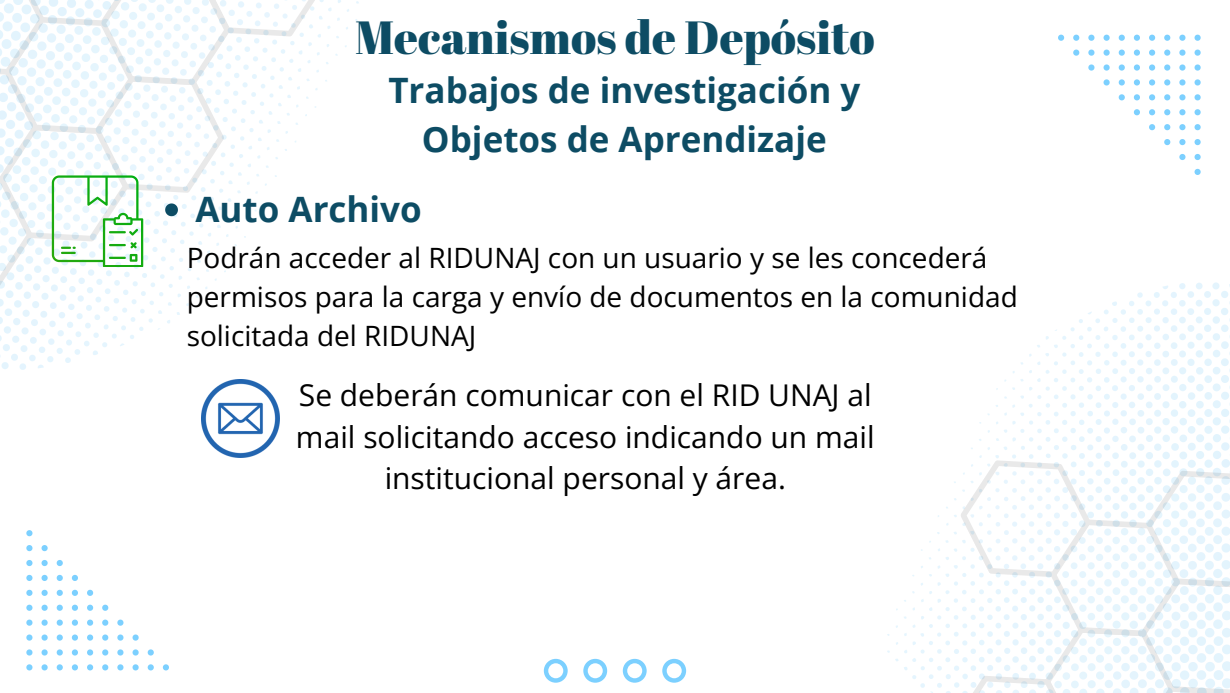
<style>
.page{position:relative;width:1230px;height:693px;background:#fff}
.page>*{position:absolute;margin:0;border:0;box-sizing:border-box;transform-origin:0 0}
.t1{font:46.5px "Abril Fatface";color:#0d4c64}
.t2{font:700 35px/48.8px "Open Sans";color:#0d4c64;text-align:center}
.t3{font:30px/41.2px "Open Sans";color:#000;text-align:center}
.t4{font:28px/39px "Open Sans";color:#000}
</style>
<div class="page">
<svg style="left:544px;top:659px;width:142px;height:24px"></svg>
<svg style="left:1195px;top:169px;width:6px;height:6px"></svg>
<svg style="left:1195px;top:154px;width:6px;height:6px"></svg>
<svg style="left:1179px;top:154px;width:7px;height:6px"></svg>
<svg style="left:1195px;top:139px;width:6px;height:6px"></svg>
<svg style="left:1179px;top:139px;width:7px;height:6px"></svg>
<svg style="left:1164px;top:139px;width:6px;height:6px"></svg>
<svg style="left:1195px;top:124px;width:6px;height:6px"></svg>
<svg style="left:1179px;top:124px;width:7px;height:6px"></svg>
<svg style="left:1164px;top:124px;width:6px;height:6px"></svg>
<svg style="left:1149px;top:124px;width:6px;height:6px"></svg>
<svg style="left:1195px;top:109px;width:6px;height:6px"></svg>
<svg style="left:1179px;top:109px;width:7px;height:6px"></svg>
<svg style="left:1164px;top:109px;width:6px;height:6px"></svg>
<svg style="left:1149px;top:109px;width:6px;height:6px"></svg>
<svg style="left:1134px;top:109px;width:6px;height:6px"></svg>
<svg style="left:1195px;top:94px;width:6px;height:6px"></svg>
<svg style="left:1179px;top:94px;width:7px;height:6px"></svg>
<svg style="left:1164px;top:94px;width:6px;height:6px"></svg>
<svg style="left:1149px;top:94px;width:6px;height:6px"></svg>
<svg style="left:1134px;top:94px;width:6px;height:6px"></svg>
<svg style="left:1119px;top:94px;width:6px;height:6px"></svg>
<svg style="left:1195px;top:79px;width:6px;height:7px"></svg>
<svg style="left:1179px;top:79px;width:7px;height:7px"></svg>
<svg style="left:1164px;top:79px;width:6px;height:7px"></svg>
<svg style="left:1149px;top:79px;width:6px;height:7px"></svg>
<svg style="left:1134px;top:79px;width:6px;height:7px"></svg>
<svg style="left:1119px;top:79px;width:6px;height:7px"></svg>
<svg style="left:1104px;top:79px;width:6px;height:7px"></svg>
<svg style="left:1195px;top:64px;width:6px;height:7px"></svg>
<svg style="left:1179px;top:64px;width:7px;height:7px"></svg>
<svg style="left:1164px;top:64px;width:6px;height:7px"></svg>
<svg style="left:1149px;top:64px;width:6px;height:7px"></svg>
<svg style="left:1134px;top:64px;width:6px;height:7px"></svg>
<svg style="left:1119px;top:64px;width:6px;height:7px"></svg>
<svg style="left:1104px;top:64px;width:6px;height:7px"></svg>
<svg style="left:1088px;top:64px;width:7px;height:7px"></svg>
<svg style="left:1195px;top:50px;width:6px;height:6px"></svg>
<svg style="left:1179px;top:50px;width:7px;height:6px"></svg>
<svg style="left:1164px;top:50px;width:6px;height:6px"></svg>
<svg style="left:1149px;top:50px;width:6px;height:6px"></svg>
<svg style="left:1134px;top:50px;width:6px;height:6px"></svg>
<svg style="left:1119px;top:50px;width:6px;height:6px"></svg>
<svg style="left:1104px;top:50px;width:6px;height:6px"></svg>
<svg style="left:1088px;top:50px;width:7px;height:6px"></svg>
<svg style="left:1073px;top:50px;width:6px;height:6px"></svg>
<svg style="left:1195px;top:35px;width:6px;height:6px"></svg>
<svg style="left:1179px;top:35px;width:7px;height:6px"></svg>
<svg style="left:1164px;top:35px;width:6px;height:6px"></svg>
<svg style="left:1149px;top:35px;width:6px;height:6px"></svg>
<svg style="left:1134px;top:35px;width:6px;height:6px"></svg>
<svg style="left:1119px;top:35px;width:6px;height:6px"></svg>
<svg style="left:1104px;top:35px;width:6px;height:6px"></svg>
<svg style="left:1088px;top:35px;width:7px;height:6px"></svg>
<svg style="left:1073px;top:35px;width:6px;height:6px"></svg>
<svg style="left:1058px;top:35px;width:6px;height:6px"></svg>
<svg style="left:26px;top:530px;width:6px;height:6px"></svg>
<svg style="left:26px;top:545px;width:6px;height:6px"></svg>
<svg style="left:42px;top:545px;width:6px;height:6px"></svg>
<svg style="left:26px;top:560px;width:6px;height:6px"></svg>
<svg style="left:42px;top:560px;width:6px;height:6px"></svg>
<svg style="left:57px;top:560px;width:6px;height:6px"></svg>
<svg style="left:26px;top:575px;width:6px;height:6px"></svg>
<svg style="left:42px;top:575px;width:6px;height:6px"></svg>
<svg style="left:57px;top:575px;width:6px;height:6px"></svg>
<svg style="left:72px;top:575px;width:6px;height:6px"></svg>
<svg style="left:26px;top:590px;width:6px;height:6px"></svg>
<svg style="left:42px;top:590px;width:6px;height:6px"></svg>
<svg style="left:57px;top:590px;width:6px;height:6px"></svg>
<svg style="left:72px;top:590px;width:6px;height:6px"></svg>
<svg style="left:87px;top:590px;width:6px;height:6px"></svg>
<svg style="left:26px;top:605px;width:6px;height:6px"></svg>
<svg style="left:42px;top:605px;width:6px;height:6px"></svg>
<svg style="left:57px;top:605px;width:6px;height:6px"></svg>
<svg style="left:72px;top:605px;width:6px;height:6px"></svg>
<svg style="left:87px;top:605px;width:6px;height:6px"></svg>
<svg style="left:102px;top:605px;width:6px;height:6px"></svg>
<svg style="left:26px;top:620px;width:6px;height:6px"></svg>
<svg style="left:42px;top:620px;width:6px;height:6px"></svg>
<svg style="left:57px;top:620px;width:6px;height:6px"></svg>
<svg style="left:72px;top:620px;width:6px;height:6px"></svg>
<svg style="left:87px;top:620px;width:6px;height:6px"></svg>
<svg style="left:102px;top:620px;width:6px;height:6px"></svg>
<svg style="left:117px;top:620px;width:6px;height:6px"></svg>
<svg style="left:26px;top:635px;width:6px;height:6px"></svg>
<svg style="left:42px;top:635px;width:6px;height:6px"></svg>
<svg style="left:57px;top:635px;width:6px;height:6px"></svg>
<svg style="left:72px;top:635px;width:6px;height:6px"></svg>
<svg style="left:87px;top:635px;width:6px;height:6px"></svg>
<svg style="left:102px;top:635px;width:6px;height:6px"></svg>
<svg style="left:117px;top:635px;width:6px;height:6px"></svg>
<svg style="left:133px;top:635px;width:6px;height:6px"></svg>
<svg style="left:26px;top:649px;width:6px;height:7px"></svg>
<svg style="left:42px;top:649px;width:6px;height:7px"></svg>
<svg style="left:57px;top:649px;width:6px;height:7px"></svg>
<svg style="left:72px;top:649px;width:6px;height:7px"></svg>
<svg style="left:87px;top:649px;width:6px;height:7px"></svg>
<svg style="left:102px;top:649px;width:6px;height:7px"></svg>
<svg style="left:117px;top:649px;width:6px;height:7px"></svg>
<svg style="left:133px;top:649px;width:6px;height:7px"></svg>
<svg style="left:148px;top:649px;width:6px;height:7px"></svg>
<svg style="left:26px;top:664px;width:6px;height:6px"></svg>
<svg style="left:42px;top:664px;width:6px;height:6px"></svg>
<svg style="left:57px;top:664px;width:6px;height:6px"></svg>
<svg style="left:72px;top:664px;width:6px;height:6px"></svg>
<svg style="left:87px;top:664px;width:6px;height:6px"></svg>
<svg style="left:102px;top:664px;width:6px;height:6px"></svg>
<svg style="left:117px;top:664px;width:6px;height:6px"></svg>
<svg style="left:133px;top:664px;width:6px;height:6px"></svg>
<svg style="left:148px;top:664px;width:6px;height:6px"></svg>
<svg style="left:163px;top:664px;width:6px;height:6px"></svg>
<svg style="left:0;top:0;width:359px;height:428px"></svg>
<svg style="left:887px;top:282px;width:343px;height:411px"></svg>
<svg style="left:945px;top:459px;width:285px;height:234px"></svg>
<svg style="left:0;top:0;width:330px;height:292px"></svg>
<img style="left:201px;top:380px;width:78px;height:78px">
<p class="t1" style="left:355px;top:5px;width:521px">Mecanismos de Depósito</p>
<p class="t2" style="left:388px;top:65px;width:474px">Trabajos de investigación y<br>Objetos de Aprendizaje</p>
<p class="t2" style="left:195px;top:184px;width:228px">Auto Archivo</p>
<p class="t4" style="left:187px;top:237px;width:833px">Podrán acceder al RIDUNAJ con un usuario y se les concederá permisos para la carga y envío de documentos en la comunidad solicitada del RIDUNAJ</p>
<h1 class="t3" style="left:296px;top:374px;width:580px">Se deberán comunicar con el RID UNAJ al mail solicitando acceso indicando un mail institucional personal y área.</h1>
</div>
